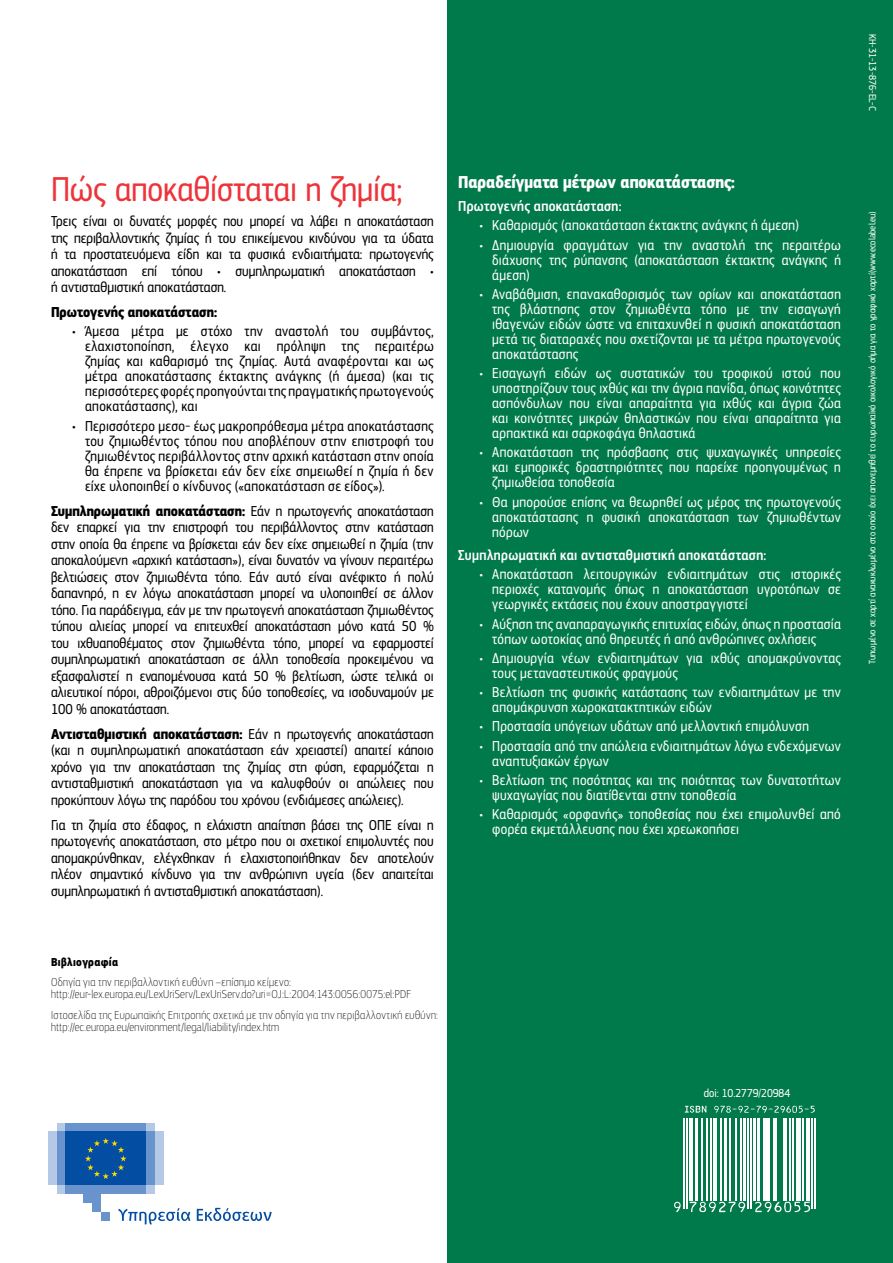
<style>
.page{position:relative;width:893px;height:1263px;background:#fff}
.page>*{position:absolute;margin:0;border:0;box-sizing:border-box;transform-origin:0 0}
.t1{font:36px "EC Square Sans Cond Pro";color:#ee343b}
.t2{font:700 18px "EC Square Sans Cond Pro";color:#fff}
.t3{font:15px/16.5px "EC Square Sans Cond Pro";color:#000;text-align:justify}
.t4{font:15px/15px "EC Square Sans Cond Pro";letter-spacing:.02em;color:#fff;text-align:justify}
.t5{font:500 15px "EC Square Sans Cond Pro";letter-spacing:.025em;color:#fff}
.t6{font:700 15px "EC Square Sans Cond Pro";color:#000}
.t7{font:100 12px/12px "EC Square Sans Cond Pro";letter-spacing:.025em;color:#000}
.t8{font:12px "EC Square Sans Cond Pro";color:#fff}
.t9{font:700 12px "EC Square Sans Cond Pro";letter-spacing:.025em;color:#000}
.t10{font:10.5px "EC Square Sans Cond Pro";color:#fff}
.t11{font:9.75px "EC Square Sans Cond Pro";color:#fff}
.s1{font-weight:700}
</style>
<div class="page">
<div style="left:448px;top:0;width:445px;height:1263px;background:#00794b"></div>
<svg style="left:57px;top:1185px;width:98px;height:9px"></svg>
<svg style="left:57px;top:1123px;width:98px;height:9px"></svg>
<div style="left:66px;top:1123px;width:80px;height:9px;background:#6993cd"></div>
<div style="left:66px;top:1185px;width:80px;height:9px;background:#6993cd"></div>
<div style="left:146px;top:1132px;width:9px;height:53px;background:#6993cd"></div>
<div style="left:155px;top:1132px;width:9px;height:53px;background:#b4c9e6"></div>
<div style="left:57px;top:1132px;width:9px;height:53px;background:#6993cd"></div>
<div style="left:48px;top:1132px;width:9px;height:53px;background:#b4c9e6"></div>
<div style="left:83px;top:1185px;width:18px;height:18px;background:#6993cd"></div>
<div style="left:92px;top:1185px;width:9px;height:27px;background:#6993cd"></div>
<div style="left:101px;top:1212px;width:9px;height:9px;background:#6993cd"></div>
<div style="left:66px;top:1132px;width:80px;height:53px;background:#034ea2"></div>
<svg style="left:85px;top:1138px;width:42px;height:41px"></svg>
<svg style="left:118px;top:1208px;width:72px;height:16px"></svg>
<svg style="left:197px;top:1208px;width:75px;height:13px"></svg>
<hr style="left:684px;top:1118px;width:1px;height:91px;background:#fff">
<hr style="left:686px;top:1118px;width:2px;height:91px;background:#fff">
<hr style="left:689px;top:1118px;width:4px;height:82px;background:#fff">
<hr style="left:695px;top:1118px;width:2px;height:82px;background:#fff">
<hr style="left:702px;top:1118px;width:1px;height:82px;background:#fff">
<hr style="left:706px;top:1118px;width:1px;height:82px;background:#fff">
<hr style="left:710px;top:1118px;width:1px;height:82px;background:#fff">
<hr style="left:713px;top:1118px;width:4px;height:82px;background:#fff">
<hr style="left:720px;top:1118px;width:1px;height:82px;background:#fff">
<hr style="left:724px;top:1118px;width:3px;height:82px;background:#fff">
<hr style="left:730px;top:1118px;width:1px;height:82px;background:#fff">
<hr style="left:735px;top:1118px;width:1px;height:82px;background:#fff">
<hr style="left:741px;top:1118px;width:1px;height:82px;background:#fff">
<hr style="left:743px;top:1118px;width:3px;height:82px;background:#fff">
<hr style="left:748px;top:1118px;width:1px;height:91px;background:#fff">
<hr style="left:751px;top:1118px;width:1px;height:91px;background:#fff">
<hr style="left:753px;top:1118px;width:3px;height:82px;background:#fff">
<hr style="left:757px;top:1118px;width:3px;height:82px;background:#fff">
<hr style="left:763px;top:1118px;width:4px;height:82px;background:#fff">
<hr style="left:769px;top:1118px;width:1px;height:82px;background:#fff">
<hr style="left:773px;top:1118px;width:1px;height:82px;background:#fff">
<hr style="left:775px;top:1118px;width:2px;height:82px;background:#fff">
<hr style="left:783px;top:1118px;width:4px;height:82px;background:#fff">
<hr style="left:789px;top:1118px;width:2px;height:82px;background:#fff">
<hr style="left:792px;top:1118px;width:1px;height:82px;background:#fff">
<div style="left:796px;top:1118px;width:5px;height:82px;background:#fff"></div>
<hr style="left:802px;top:1118px;width:1px;height:82px;background:#fff">
<hr style="left:806px;top:1118px;width:4px;height:82px;background:#fff">
<hr style="left:812px;top:1118px;width:1px;height:91px;background:#fff">
<hr style="left:815px;top:1118px;width:1px;height:91px;background:#fff">
<svg style="left:685px;top:1106px;width:21px;height:7px"></svg>
<svg style="left:714px;top:1106px;width:101px;height:7px"></svg>
<svg style="left:674px;top:1202px;width:7px;height:10px"></svg>
<svg style="left:690px;top:1201px;width:55px;height:11px"></svg>
<svg style="left:755px;top:1201px;width:55px;height:11px"></svg>
<h1 class="t1" style="left:51px;top:169px;width:353px">Πώς αποκαθίσταται η ζημία;</h1>
<p class="t3" style="left:51px;top:213px;width:384px">Τρεις είναι οι δυνατές μορφές που μπορεί να λάβει η αποκατάσταση της περιβαλλοντικής ζημίας ή του επικείμενου κινδύνου για τα ύδατα ή τα προστατευόμενα είδη και τα φυσικά ενδιαιτήματα: πρωτογενής αποκατάσταση επί τόπου • συμπληρωματική αποκατάσταση • ή αντισταθμιστική αποκατάσταση.</p>
<p class="t6" style="left:51px;top:303px;width:168px">Πρωτογενής αποκατάσταση:</p>
<p class="t3" style="left:85px;top:324px;width:350px;line-height:15px;text-indent:-13px">• Άμεσα μέτρα με στόχο την αναστολή του συμβάντος, ελαχιστοποίηση, έλεγχο και πρόληψη της περαιτέρω ζημίας και καθαρισμό της ζημίας. Αυτά αναφέρονται και ως μέτρα αποκατάστασης έκτακτης ανάγκης (ή άμεσα) (και τις περισσότερες φορές προηγούνται της πραγματικής πρωτογενούς αποκατάστασης), και</p>
<p class="t3" style="left:85px;top:418px;width:350px;line-height:15px;text-indent:-13px">• Περισσότερο μεσο- έως μακροπρόθεσμα μέτρα αποκατάστασης του ζημιωθέντος τόπου που αποβλέπουν στην επιστροφή του ζημιωθέντος περιβάλλοντος στην αρχική κατάσταση στην οποία θα έπρεπε να βρίσκεται εάν δεν είχε σημειωθεί η ζημία ή δεν είχε υλοποιηθεί ο κίνδυνος («αποκατάσταση σε είδος»).</p>
<p class="t3" style="left:51px;top:503px;width:384px"><span class="s1">Συμπληρωματική αποκατάσταση:</span> Εάν η πρωτογενής αποκατάσταση δεν επαρκεί για την επιστροφή του περιβάλλοντος στην κατάσταση στην οποία θα έπρεπε να βρίσκεται εάν δεν είχε σημειωθεί η ζημία (την αποκαλούμενη «αρχική κατάσταση»), είναι δυνατόν να γίνουν περαιτέρω βελτιώσεις στον ζημιωθέντα τόπο. Εάν αυτό είναι ανέφικτο ή πολύ δαπανηρό, η εν λόγω αποκατάσταση μπορεί να υλοποιηθεί σε άλλον τόπο. Για παράδειγμα, εάν με την πρωτογενή αποκατάσταση ζημιωθέντος τύπου αλιείας μπορεί να επιτευχθεί αποκατάσταση μόνο κατά 50 % του ιχθυαποθέματος στον ζημιωθέντα τόπο, μπορεί να εφαρμοστεί συμπληρωματική αποκατάσταση σε άλλη τοποθεσία προκειμένου να εξασφαλιστεί η εναπομένουσα κατά 50 % βελτίωση, ώστε τελικά οι αλιευτικοί πόροι, αθροιζόμενοι στις δύο τοποθεσίες, να ισοδυναμούν με 100 % αποκατάσταση.</p>
<p class="t3" style="left:51px;top:726px;width:384px"><span class="s1">Αντισταθμιστική αποκατάσταση:</span> Εάν η πρωτογενής αποκατάσταση (και η συμπληρωματική αποκατάσταση εάν χρειαστεί) απαιτεί κάποιο χρόνο για την αποκατάσταση της ζημίας στη φύση, εφαρμόζεται η αντισταθμιστική αποκατάσταση για να καλυφθούν οι απώλειες που προκύπτουν λόγω της παρόδου του χρόνου (ενδιάμεσες απώλειες).</p>
<p class="t3" style="left:51px;top:817px;width:384px">Για τη ζημία στο έδαφος, η ελάχιστη απαίτηση βάσει της ΟΠΕ είναι η πρωτογενής αποκατάσταση, στο μέτρο που οι σχετικοί επιμολυντές που απομακρύνθηκαν, ελέγχθηκαν ή ελαχιστοποιήθηκαν δεν αποτελούν πλέον σημαντικό κίνδυνο για την ανθρώπινη υγεία (δεν απαιτείται συμπληρωματική ή αντισταθμιστική αποκατάσταση).</p>
<p class="t2" style="left:458px;top:171px;width:278px">Παραδείγματα μέτρων αποκατάστασης:</p>
<p class="t5" style="left:458px;top:197px;width:165px">Πρωτογενής αποκατάσταση:</p>
<p class="t4" style="left:479px;top:218px;width:321px">• Καθαρισμός (αποκατάσταση έκτακτης ανάγκης ή άμεση)</p>
<p class="t4" style="left:492px;top:237px;width:350px;text-indent:-13px">• Δημιουργία φραγμάτων για την αναστολή της περαιτέρω διάχυσης της ρύπανσης (αποκατάσταση έκτακτης ανάγκης ή άμεση)</p>
<p class="t4" style="left:492px;top:287px;width:350px;text-indent:-13px">• Αναβάθμιση, επανακαθορισμός των ορίων και αποκατάσταση της βλάστησης στον ζημιωθέντα τόπο με την εισαγωγή ιθαγενών ειδών ώστε να επιταχυνθεί η φυσική αποκατάσταση μετά τις διαταραχές που σχετίζονται με τα μέτρα πρωτογενούς αποκατάστασης</p>
<p class="t4" style="left:492px;top:366px;width:350px;text-indent:-13px">• Εισαγωγή ειδών ως συστατικών του τροφικού ιστού που υποστηρίζουν τους ιχθύς και την άγρια πανίδα, όπως κοινότητες ασπόνδυλων που είναι απαραίτητα για ιχθύς και άγρια ζώα και κοινότητες μικρών θηλαστικών που είναι απαραίτητα για αρπακτικά και σαρκοφάγα θηλαστικά</p>
<p class="t4" style="left:492px;top:445px;width:350px;text-indent:-13px">• Αποκατάσταση της πρόσβασης στις ψυχαγωγικές υπηρεσίες και εμπορικές δραστηριότητες που παρείχε προηγουμένως η ζημιωθείσα τοποθεσία</p>
<p class="t4" style="left:492px;top:494px;width:350px;text-indent:-13px">• Θα μπορούσε επίσης να θεωρηθεί ως μέρος της πρωτογενούς αποκατάστασης η φυσική αποκατάσταση των ζημιωθέντων πόρων</p>
<p class="t5" style="left:458px;top:546px;width:310px">Συμπληρωματική και αντισταθμιστική αποκατάσταση:</p>
<p class="t4" style="left:492px;top:567px;width:350px;text-indent:-13px">• Αποκατάσταση λειτουργικών ενδιαιτημάτων στις ιστορικές περιοχές κατανομής όπως η αποκατάσταση υγροτόπων σε γεωργικές εκτάσεις που έχουν αποστραγγιστεί</p>
<p class="t4" style="left:492px;top:616px;width:350px;text-indent:-13px">• Αύξηση της αναπαραγωγικής επιτυχίας ειδών, όπως η προστασία τόπων ωοτοκίας από θηρευτές ή από ανθρώπινες οχλήσεις</p>
<p class="t4" style="left:492px;top:650px;width:350px;text-indent:-13px">• Δημιουργία νέων ενδιαιτημάτων για ιχθύς απομακρύνοντας τους μεταναστευτικούς φραγμούς</p>
<p class="t4" style="left:492px;top:685px;width:350px;text-indent:-13px">• Βελτίωση της φυσικής κατάστασης των ενδιαιτημάτων με την απομάκρυνση χωροκατακτητικών ειδών</p>
<p class="t4" style="left:479px;top:719px;width:331px">• Προστασία υπόγειων υδάτων από μελλοντική επιμόλυνση</p>
<p class="t4" style="left:492px;top:738px;width:350px;text-indent:-13px">• Προστασία από την απώλεια ενδιαιτημάτων λόγω ενδεχόμενων αναπτυξιακών έργων</p>
<p class="t4" style="left:492px;top:772px;width:350px;text-indent:-13px">• Βελτίωση της ποσότητας και της ποιότητας των δυνατοτήτων ψυχαγωγίας που διατίθενται στην τοποθεσία</p>
<p class="t4" style="left:492px;top:807px;width:350px;text-indent:-13px">• Καθαρισμός «ορφανής» τοποθεσίας που έχει επιμολυνθεί από φορέα εκμετάλλευσης που έχει χρεωκοπήσει</p>
<p class="t9" style="left:51px;top:954px;width:69px">Βιβλιογραφία</p>
<p class="t7" style="left:51px;top:976px;width:362px">Οδηγία για την περιβαλλοντική ευθύνη –επίσημο κείμενο: http://eur-lex.europa.eu/LexUriServ/LexUriServ.do?uri=OJ:L:2004:143:0056:0075:el:PDF</p>
<p class="t7" style="left:51px;top:1009px;width:389px">Ιστοσελίδα της Ευρωπαϊκής Επιτροπής σχετικά με την οδηγία για την περιβαλλοντική ευθύνη: http://ec.europa.eu/environment/legal/liability/index.htm</p>
<p class="t8" style="left:704px;top:1087px;width:88px">doi: 10.2779/20984</p>
<p class="t10" style="left:878px;top:34px;width:78px;rotate:90deg">KH-31-13-876-EL-C</p>
<p class="t11" style="left:867px;top:664px;width:454px;rotate:-90deg">Τυπωμένο σε χαρτί ανακυκλωμένο στο οποίο έχει απονεμηθεί το ευρωπαϊκό οικολογικό σήμα για το γραφικό χαρτί(www.ecolabel.eu)</p>
</div>
